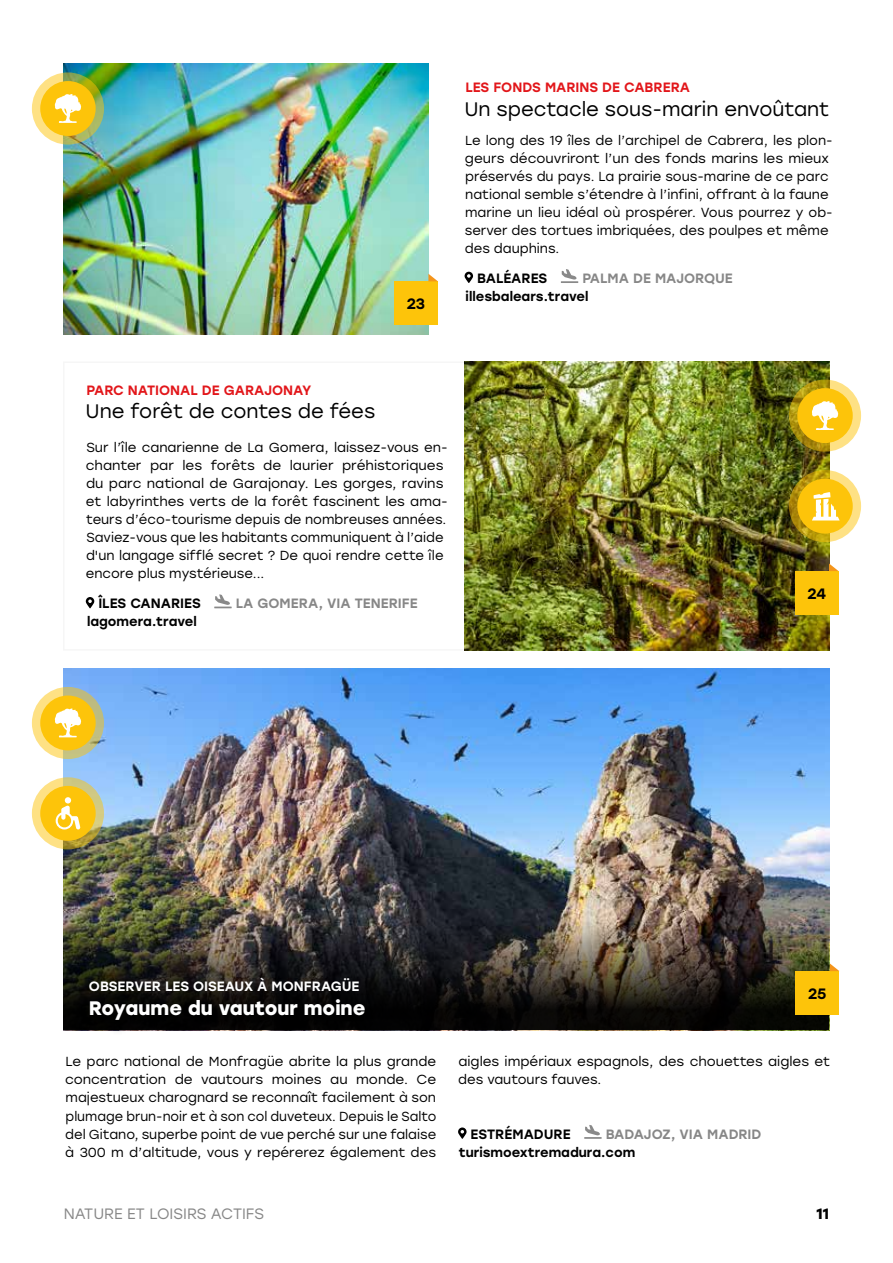
<style>
.page{position:relative;width:893px;height:1263px;background:#fff}
.page>*{position:absolute;margin:0;border:0;box-sizing:border-box;transform-origin:0 0}
.t1{font:19.5px "Stolzl";color:#000}
.t2{font:700 19.5px "Stolzl";color:#fff}
.t3{font:15px "Stolzl";color:#878787}
.t4{font:500 15px "Stolzl";color:#000}
.t5{font:700 15px "Stolzl";color:#000}
.t6{font:500 13.5px "Stolzl";color:#878787}
.t7{font:500 13.5px "Stolzl";color:#e2161a}
.t8{font:500 13.5px "Stolzl";color:#000}
.t9{font:500 13.5px "Stolzl";color:#fff}
.t10{font:13.2px/18px "Stolzl";color:#000}
.t11{font:500 13.2px "Stolzl";color:#000}
</style>
<div class="page">
<svg style="left:465px;top:272px;width:8px;height:11px"></svg>
<svg style="left:561px;top:269px;width:17px;height:14px"></svg>
<svg style="left:86px;top:597px;width:8px;height:11px"></svg>
<svg style="left:214px;top:594px;width:18px;height:14px"></svg>
<svg style="left:458px;top:1127px;width:9px;height:12px"></svg>
<svg style="left:584px;top:1125px;width:18px;height:14px"></svg>
<img style="left:465px;top:361px;width:364px;height:290px">
<img style="left:64px;top:64px;width:364px;height:271px">
<img style="left:64px;top:669px;width:765px;height:243px">
<img style="left:64px;top:912px;width:765px;height:118px">
<div style="left:81px;top:978px;width:293px;height:58px;background:#000;opacity:.75"></div>
<div style="left:394px;top:281px;width:44px;height:44px;background:#fdc40a"></div>
<svg style="left:428px;top:274px;width:10px;height:7px"></svg>
<div style="left:795px;top:571px;width:43px;height:43px;background:#fdc40a"></div>
<svg style="left:829px;top:563px;width:9px;height:8px"></svg>
<div style="left:796px;top:971px;width:43px;height:43px;background:#fdc40a"></div>
<svg style="left:830px;top:963px;width:9px;height:8px"></svg>
<svg style="left:32px;top:687px;width:72px;height:72px"></svg>
<div style="left:40px;top:695px;width:56px;height:55px;background:#fdc40a;border-radius:50%"></div>
<svg style="left:32px;top:777px;width:72px;height:72px"></svg>
<div style="left:40px;top:786px;width:56px;height:55px;background:#fdc40a;border-radius:50%"></div>
<svg style="left:789px;top:379px;width:72px;height:73px"></svg>
<div style="left:797px;top:388px;width:56px;height:55px;background:#fdc40a;border-radius:50%"></div>
<svg style="left:32px;top:72px;width:72px;height:73px"></svg>
<div style="left:40px;top:81px;width:56px;height:55px;background:#fdc40a;border-radius:50%"></div>
<svg style="left:789px;top:470px;width:72px;height:72px"></svg>
<div style="left:797px;top:479px;width:56px;height:55px;background:#fdc40a;border-radius:50%"></div>
<svg style="left:55px;top:708px;width:26px;height:29px"></svg>
<svg style="left:812px;top:401px;width:26px;height:29px"></svg>
<svg style="left:55px;top:94px;width:26px;height:29px"></svg>
<svg style="left:812px;top:492px;width:28px;height:28px"></svg>
<svg style="left:56px;top:797px;width:24px;height:33px"></svg>
<p class="t4" style="left:407px;top:293px;width:20px">23</p>
<p class="t7" style="left:465px;top:78px;width:226px">LES FONDS MARINS DE CABRERA</p>
<h1 class="t1" style="left:464px;top:95px;width:366px">Un spectacle sous-marin envoûtant</h1>
<p class="t10" style="left:465px;top:130px;width:370px">Le long des 19 îles de l’archipel de Cabrera, les plon&shy;geurs découvriront l’un des fonds marins les mieux préservés du pays. La prairie sous-marine de ce parc national semble s’étendre à l’infini, offrant à la faune marine un lieu idéal où prospérer. Vous pourrez y ob&shy;server des tortues imbriquées, des poulpes et même des dauphins.</p>
<p class="t8" style="left:477px;top:269px;width:72px">BALÉARES</p>
<p class="t6" style="left:582px;top:269px;width:152px">PALMA DE MAJORQUE</p>
<p class="t11" style="left:466px;top:287px;width:124px">illesbalears.travel</p>
<p class="t7" style="left:87px;top:380px;width:226px">PARC NATIONAL DE GARAJONAY</p>
<h1 class="t1" style="left:86px;top:398px;width:291px">Une forêt de contes de fées</h1>
<p class="t10" style="left:86px;top:438px;width:363px">Sur l’île canarienne de La Gomera, laissez-vous en&shy;chanter par les forêts de laurier préhistoriques du parc national de Garajonay. Les gorges, ravins et labyrinthes verts de la forêt fascinent les ama&shy;teurs d’éco-tourisme depuis de nombreuses années.<br>Saviez-vous que les habitants communiquent à l’aide d'un langage sifflé secret ? De quoi rendre cette île encore plus mystérieuse...</p>
<p class="t8" style="left:98px;top:594px;width:104px">ÎLES CANARIES</p>
<p class="t6" style="left:236px;top:594px;width:183px">LA GOMERA, VIA TENERIFE</p>
<p class="t11" style="left:87px;top:612px;width:111px">lagomera.travel</p>
<p class="t4" style="left:807px;top:583px;width:20px">24</p>
<p class="t9" style="left:89px;top:977px;width:272px">OBSERVER LES OISEAUX À MONFRAGÜE</p>
<h1 class="t2" style="left:89px;top:993px;width:278px">Royaume du vautour moine</h1>
<p class="t4" style="left:808px;top:982px;width:20px">25</p>
<p class="t10" style="left:65px;top:1052px;width:373px;text-align:justify">Le parc national de Monfragüe abrite la plus grande concentration de vautours moines au monde. Ce majestueux charognard se reconnaît facilement à son plumage brun-noir et à son col duveteux. Depuis le Salto del Gitano, superbe point de vue perché sur une falaise à 300 m d’altitude, vous y repérerez également des</p>
<p class="t10" style="left:458px;top:1052px;width:373px">aigles impériaux espagnols, des chouettes aigles et des vautours fauves.</p>
<p class="t8" style="left:471px;top:1124px;width:102px">ESTRÉMADURE</p>
<p class="t6" style="left:606px;top:1124px;width:157px">BADAJOZ, VIA MADRID</p>
<p class="t11" style="left:459px;top:1143px;width:178px">turismoextremadura.com</p>
<p class="t3" style="left:64px;top:1203px;width:202px">NATURE ET LOISIRS ACTIFS</p>
<p class="t5" style="left:817px;top:1203px;width:14px">11</p>
</div>
